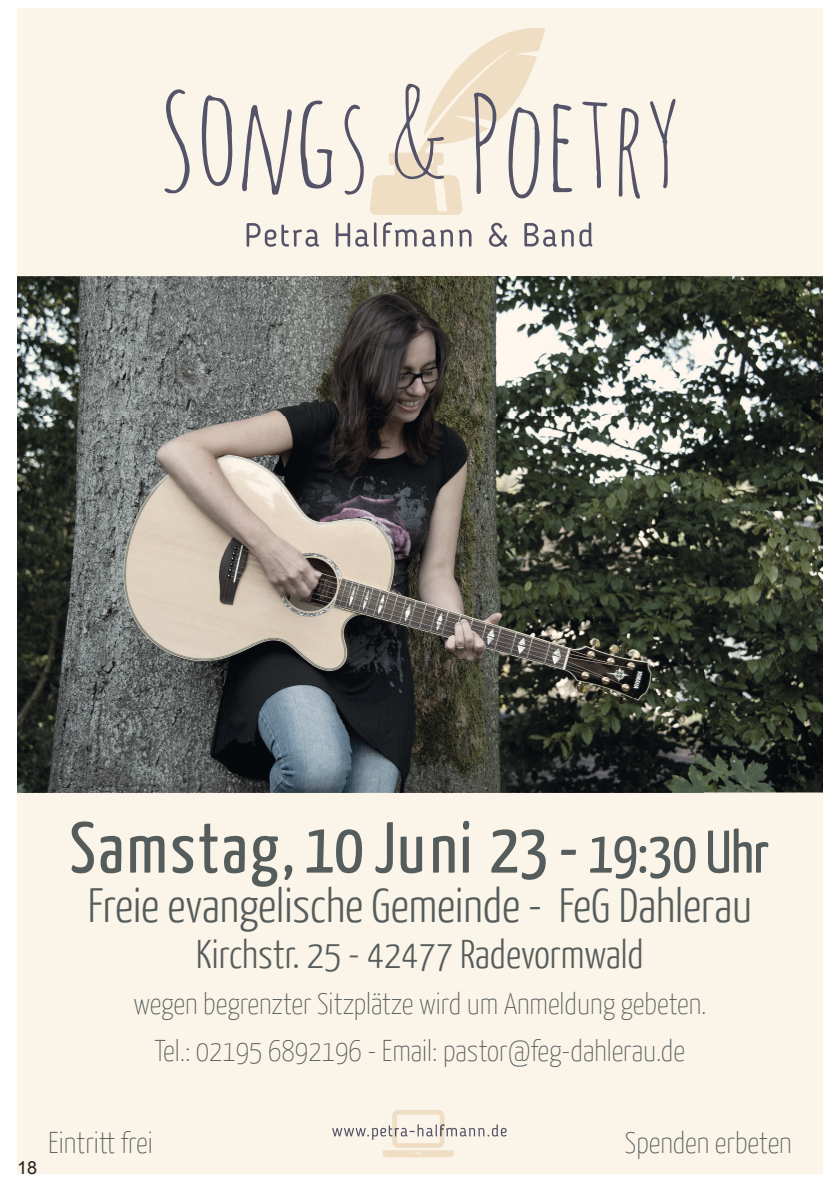
<style>
.page{position:relative;width:840px;height:1191px;background:#fff}
.page>*{position:absolute;margin:0;border:0;box-sizing:border-box;transform-origin:0 0}
.t1{font:72px "Yanone Kaffeesatz";letter-spacing:.04em;color:#555d5c}
.t2{font:300 48px "Yanone Kaffeesatz";color:#555d5c}
.t3{font:300 40px "Yanone Kaffeesatz";color:#555d5c}
.t4{font:100 30px/46.2px "Yanone Kaffeesatz";color:#555d5c;text-align:center}
.t5{font:18px "Arial";color:#231f20}
.s1{font-size:60px}
</style>
<div class="page">
<div style="left:17px;top:8px;width:805px;height:1166px;background:#fbf4e9"></div>
<img style="left:17px;top:276px;width:805px;height:516px">
<svg style="left:164px;top:89px;width:25px;height:104px"></svg>
<svg style="left:201px;top:95px;width:31px;height:91px"></svg>
<svg style="left:242px;top:105px;width:50px;height:90px"></svg>
<svg style="left:300px;top:101px;width:32px;height:87px"></svg>
<svg style="left:344px;top:105px;width:19px;height:90px"></svg>
<svg style="left:370px;top:28px;width:175px;height:187px"></svg>
<svg style="left:552px;top:104px;width:20px;height:88px"></svg>
<svg style="left:582px;top:102px;width:25px;height:86px"></svg>
<svg style="left:618px;top:108px;width:21px;height:91px"></svg>
<svg style="left:650px;top:99px;width:25px;height:89px"></svg>
<svg style="left:246px;top:223px;width:73px;height:24px"></svg>
<svg style="left:335px;top:222px;width:42px;height:25px"></svg>
<svg style="left:383px;top:222px;width:33px;height:25px"></svg>
<svg style="left:422px;top:229px;width:30px;height:18px"></svg>
<svg style="left:458px;top:229px;width:13px;height:18px"></svg>
<svg style="left:488px;top:223px;width:19px;height:24px"></svg>
<svg style="left:524px;top:223px;width:49px;height:24px"></svg>
<svg style="left:579px;top:222px;width:13px;height:25px"></svg>
<svg style="left:332px;top:1110px;width:174px;height:47px"></svg>
<h1 class="t1" style="left:70px;top:819px;width:700px">Samstag,10Juni 23- <span class="s1">19:30Uhr</span></h1>
<h2 class="t2" style="left:88px;top:886px;width:665px">Freie evangelische Gemeinde - FeG Dahlerau</h2>
<h3 class="t3" style="left:196px;top:939px;width:448px">Kirchstr. 25 - 42477 Radevormwald</h3>
<p class="t4" style="left:133px;top:983px;width:574px">wegen begrenzter Sitzplätze wird um Anmeldung gebeten.<br>Tel.: 02195 6892196 - Email: pastor@feg-dahlerau.de</p>
<p class="t5" style="left:17px;top:1160px;width:22px">18</p>
<p class="t4" style="left:48px;top:1121px;width:106px">Eintritt frei</p>
<p class="t4" style="left:624px;top:1121px;width:168px">Spenden erbeten</p>
</div>
